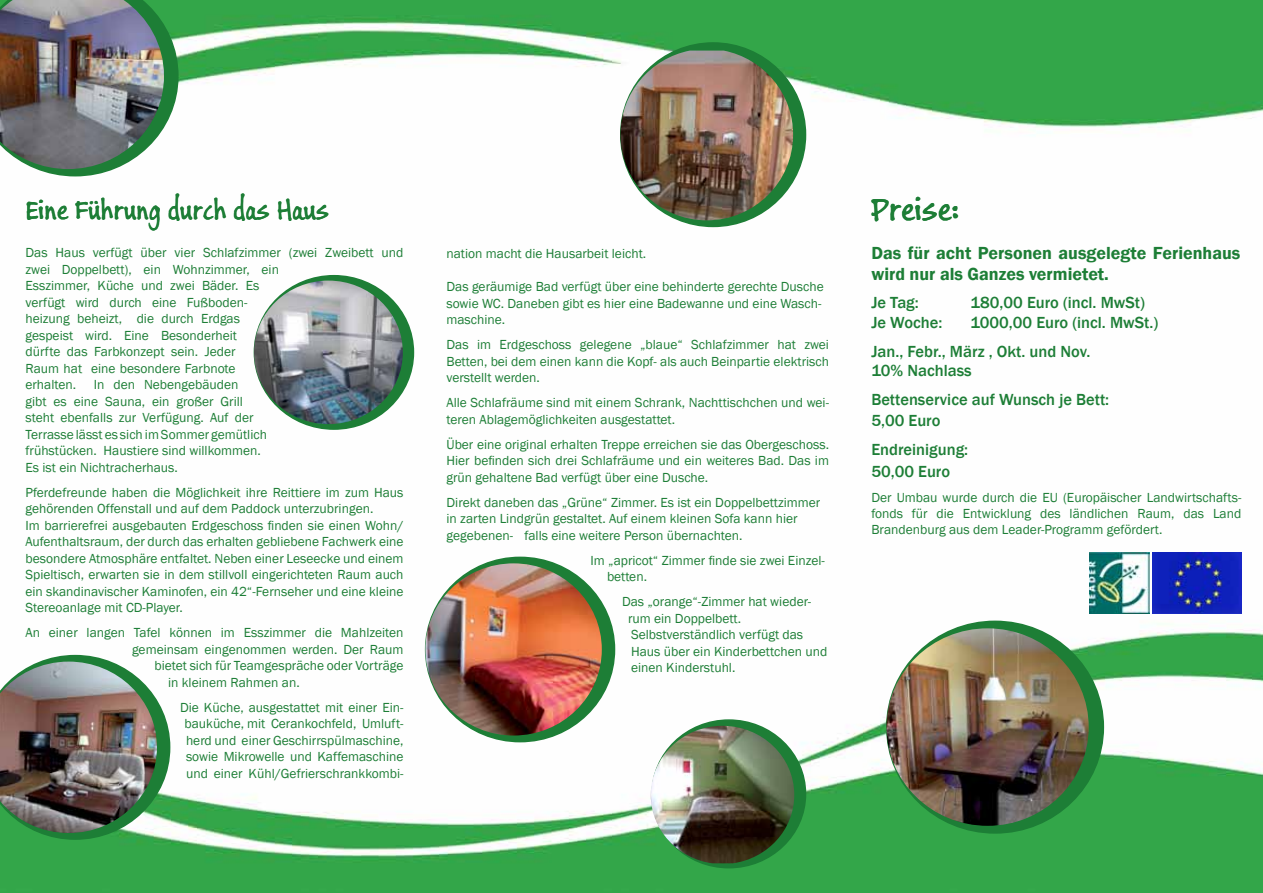
<style>
.page{position:relative;width:1263px;height:893px;background:#fff}
.page>*{position:absolute;margin:0;border:0;box-sizing:border-box;transform-origin:0 0}
.t1{font:36px "Buxton Sketch";color:#1d7e36}
.t2{font:30px "Buxton Sketch";color:#1d7e36}
.t3{font:600 18px/21.6px "Franklin Gothic";color:#1d7e36}
.t4{font:500 16.5px/28.3px "Franklin Gothic";color:#1d7e36}
.t5{font:13.5px/16.5px "Franklin Gothic";color:#1d7e36}
</style>
<div class="page">
<img style="left:0;top:0;width:1263px;height:893px">
<svg style="left:0;top:0;width:179px;height:176px"></svg>
<img style="left:0;top:0;width:164px;height:169px">
<div style="left:254px;top:276px;width:159px;height:153px;background:#1d7e36;border-radius:50%"></div>
<img style="left:254px;top:281px;width:149px;height:143px">
<svg style="left:0;top:655px;width:170px;height:185px"></svg>
<img style="left:0;top:662px;width:157px;height:171px">
<div style="left:426px;top:557px;width:188px;height:185px;background:#1d7e36;border-radius:50%"></div>
<img style="left:425px;top:563px;width:177px;height:172px">
<div style="left:887px;top:621px;width:216px;height:212px;background:#1d7e36;border-radius:50%"></div>
<img style="left:886px;top:628px;width:203px;height:198px">
<div style="left:621px;top:43px;width:184px;height:183px;background:#1d7e36;border-radius:50%"></div>
<img style="left:620px;top:51px;width:173px;height:169px">
<div style="left:652px;top:720px;width:153px;height:148px;background:#1d7e36;border-radius:50%"></div>
<img style="left:651px;top:726px;width:143px;height:137px">
<img style="left:1089px;top:552px;width:61px;height:61px">
<img style="left:1153px;top:552px;width:88px;height:61px">
<h2 class="t2" style="left:26px;top:189px;width:305px">Eine Führung durch das Haus</h2>
<p class="t5" style="left:26px;top:245px;width:379px">Das Haus verfügt über vier Schlafzimmer (zwei Zweibett und zwei Doppelbett), ein Wohnzimmer, ein<br>Esszimmer, Küche und zwei Bäder. Es<br>verfügt wird durch eine Fußboden-<br>heizung beheizt, die durch Erdgas<br>gespeist wird. Eine Besonderheit<br>dürfte das Farbkonzept sein. Jeder<br>Raum hat eine besondere Farbnote<br>erhalten.</p>
<p class="t5" style="left:26px;top:377px;width:243px;text-indent:68px">In den Nebengebäuden<br>gibt es eine Sauna, ein großer Grill steht ebenfalls zur Verfügung. Auf der Terrasse lässt es sich im Sommer gemütlich frühstücken. Haustiere sind willkommen.<br>Es ist ein Nichtracherhaus.</p>
<p class="t5" style="left:26px;top:484px;width:380px">Pferdefreunde haben die Möglichkeit ihre Reittiere im zum Haus gehörenden Offenstall und auf dem Paddock unterzubringen.<br>Im barrierefrei ausgebauten Erdgeschoss finden sie einen Wohn/ Aufenthaltsraum, der durch das erhalten gebliebene Fachwerk eine besondere Atmosphäre entfaltet. Neben einer Leseecke und einem Spieltisch, erwarten sie in dem stillvoll eingerichteten Raum auch ein skandinavischer Kaminofen, ein 42“-Fernseher und eine kleine Stereoanlage mit CD-Player.</p>
<p class="t5" style="left:26px;top:625px;width:379px">An einer langen Tafel können im Esszimmer die Mahlzeiten</p>
<p class="t5" style="left:132px;top:641px;width:273px">gemeinsam eingenommen werden. Der Raum</p>
<p class="t5" style="left:155px;top:658px;width:250px">bietet sich für Teamgespräche oder Vorträge</p>
<p class="t5" style="left:168px;top:674px;width:133px">in kleinem Rahmen an.</p>
<p class="t5" style="left:180px;top:699px;width:225px;text-align:center">Die Küche, ausgestattet mit einer Ein&shy;bauküche, mit Cerankochfeld, Umluft&shy;herd und einer Geschirrspülmaschine, sowie Mikrowelle und Kaffemaschine und einer Kühl/Gefrierschrankkombi-</p>
<p class="t5" style="left:446px;top:246px;width:201px">nation macht die Hausarbeit leicht.</p>
<p class="t5" style="left:446px;top:279px;width:379px">Das geräumige Bad verfügt über eine behinderte gerechte Dusche sowie WC. Daneben gibt es hier eine Badewanne und eine Wasch&shy;maschine.</p>
<p class="t5" style="left:446px;top:337px;width:384px;text-align:justify">Das im Erdgeschoss gelegene „blaue“ Schlafzimmer hat zwei Betten, bei dem einen kann die Kopf- als auch Beinpartie elektrisch verstellt werden.</p>
<p class="t5" style="left:446px;top:395px;width:384px">Alle Schlafräume sind mit einem Schrank, Nachttischchen und wei&shy;teren Ablagemöglichkeiten ausgestattet.</p>
<p class="t5" style="left:446px;top:436px;width:384px;text-align:justify">Über eine original erhalten Treppe erreichen sie das Obergeschoss.<br>Hier befinden sich drei Schlafräume und ein weiteres Bad. Das im grün gehaltene Bad verfügt über eine Dusche.</p>
<p class="t5" style="left:446px;top:494px;width:375px">Direkt daneben das „Grüne“ Zimmer. Es ist ein Doppelbettzimmer in zarten Lindgrün gestaltet. Auf einem kleinen Sofa kann hier gegebenen- falls eine weitere Person übernachten.</p>
<p class="t5" style="left:607px;top:552px;width:219px;text-indent:-16px">Im „apricot“ Zimmer finde sie zwei Einzel&shy;betten.</p>
<p class="t5" style="left:628px;top:594px;width:201px;text-indent:-6px">Das „orange“-Zimmer hat wieder&shy;rum ein Doppelbett.<br>Selbstverständlich verfügt das<br>Haus über ein Kinderbettchen und einen Kinderstuhl.</p>
<h1 class="t1" style="left:871px;top:184px;width:90px">Preise:</h1>
<h3 class="t3" style="left:871px;top:242px;width:370px">Das für acht Personen ausgelegte Ferienhaus wird nur als Ganzes vermietet.</h3>
<p class="t4" style="left:871px;top:289px;width:49px">Je Tag:</p>
<p class="t4" style="left:970px;top:289px;width:176px">180,00 Euro (incl. MwSt)</p>
<p class="t4" style="left:871px;top:309px;width:73px">Je Woche:</p>
<p class="t4" style="left:871px;top:309px;width:288px;text-indent:99px">1000,00 Euro (incl. MwSt.)<br>Jan., Febr., März , Okt. und Nov.</p>
<p class="t4" style="left:871px;top:357px;width:239px">10% Nachlass<br>Bettenservice auf Wunsch je Bett:</p>
<p class="t4" style="left:871px;top:407px;width:98px">5,00 Euro<br>Endreinigung:</p>
<p class="t4" style="left:871px;top:457px;width:80px">50,00 Euro</p>
<p class="t5" style="left:871px;top:489px;width:371px;text-align:justify">Der Umbau wurde durch die EU (Europäischer Landwirtschafts&shy;fonds für die Entwicklung des ländlichen Raum, das Land Brandenburg aus dem Leader-Programm gefördert.</p>
</div>
